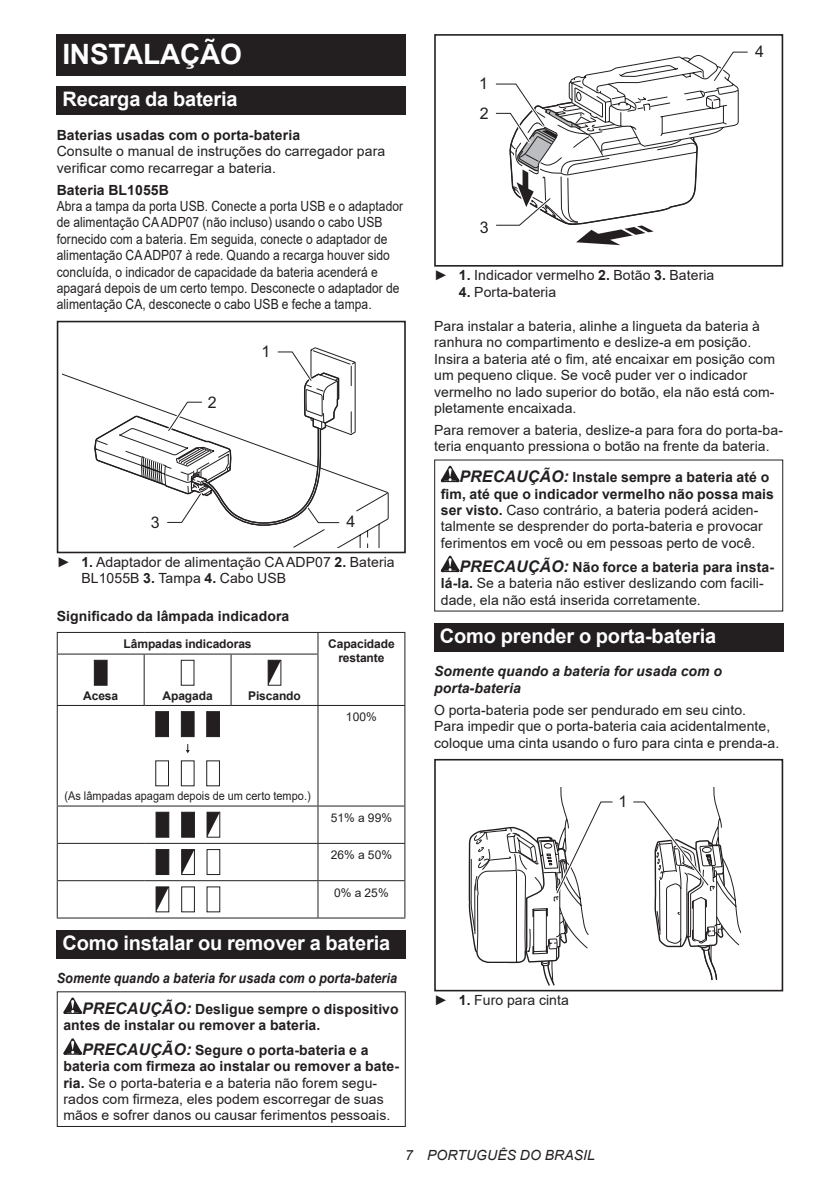
<style>
.page{position:relative;width:840px;height:1191px;background:#fff}
.page>*{position:absolute;margin:0;border:0;box-sizing:border-box;transform-origin:0 0}
.t1{font:700 28px "Arial";letter-spacing:-.01em;color:#fff}
.t2{font:700 20px "Arial";letter-spacing:-.01em;color:#fff}
.t3{font:16px/29.2px "Arial";color:#231f20}
.t4{font:14px/16.4px "Arial";letter-spacing:.005em;color:#231f20}
.t5{font:14px/16.4px "Arial";letter-spacing:.005em;color:#231f20;scale:.86 1}
.t6{font:700 14px/24.4px "Arial";letter-spacing:.005em;color:#231f20}
.t7{font:italic 700 14px/30.6px "Arial";letter-spacing:.005em;color:#231f20;text-align:right;scale:.9 1}
.t8{font:italic 700 14px/16.4px "Arial";letter-spacing:.005em;color:#231f20}
.t9{font:italic 14px "Arial";letter-spacing:.005em;color:#231f20}
.t10{font:700 12px/14px "Arial";letter-spacing:-.01em;color:#231f20;text-align:center}
.t11{font:12px "Arial";letter-spacing:.005em;color:#231f20;scale:.91 1}
.t12{font:12px "Arial";letter-spacing:.005em;color:#231f20}
.s1{font-weight:700}
.s2{font-size:16px}
.s3{font-style:normal}
.s4{font-style:italic;font-size:16px}
.s5{font-weight:700;font-style:italic;font-size:16px}
</style>
<div class="page">
<div style="left:57px;top:34px;width:348px;height:41px;background:#231f20"></div>
<div style="left:57px;top:86px;width:348px;height:29px;background:#231f20"></div>
<svg style="left:62px;top:347px;width:326px;height:200px"></svg>
<div style="left:57px;top:525px;width:73px;height:28px;background:#fff"></div>
<div style="left:57px;top:321px;width:348px;height:232px;border:2px solid #231f20"></div>
<svg style="left:93px;top:349px;width:248px;height:178px"></svg>
<hr style="left:57px;top:632px;width:87px;height:1px;background:#231f20">
<svg style="left:57px;top:633px;width:1px;height:20px"></svg>
<hr style="left:144px;top:632px;width:87px;height:1px;background:#231f20">
<hr style="left:231px;top:632px;width:87px;height:1px;background:#231f20">
<hr style="left:318px;top:632px;width:87px;height:1px;background:#231f20">
<svg style="left:317px;top:633px;width:1px;height:20px"></svg>
<svg style="left:404px;top:633px;width:1px;height:21px"></svg>
<hr style="left:57px;top:653px;width:87px;height:1px;background:#231f20">
<hr style="left:57px;top:654px;width:1px;height:51px;background:#231f20">
<hr style="left:144px;top:653px;width:87px;height:1px;background:#231f20">
<hr style="left:144px;top:654px;width:1px;height:51px;background:#231f20">
<hr style="left:231px;top:653px;width:87px;height:1px;background:#231f20">
<hr style="left:230px;top:654px;width:1px;height:51px;background:#231f20">
<hr style="left:317px;top:654px;width:1px;height:51px;background:#231f20">
<hr style="left:404px;top:654px;width:1px;height:51px;background:#231f20">
<hr style="left:57px;top:705px;width:87px;height:1px;background:#231f20">
<hr style="left:57px;top:706px;width:1px;height:99px;background:#231f20">
<hr style="left:144px;top:705px;width:87px;height:1px;background:#231f20">
<hr style="left:231px;top:705px;width:87px;height:1px;background:#231f20">
<hr style="left:318px;top:705px;width:87px;height:1px;background:#231f20">
<hr style="left:317px;top:706px;width:1px;height:99px;background:#231f20">
<hr style="left:404px;top:706px;width:1px;height:99px;background:#231f20">
<hr style="left:57px;top:805px;width:87px;height:1px;background:#231f20">
<hr style="left:57px;top:806px;width:1px;height:37px;background:#231f20">
<hr style="left:144px;top:805px;width:87px;height:1px;background:#231f20">
<hr style="left:231px;top:805px;width:87px;height:1px;background:#231f20">
<hr style="left:318px;top:805px;width:87px;height:1px;background:#231f20">
<hr style="left:317px;top:806px;width:1px;height:37px;background:#231f20">
<hr style="left:404px;top:806px;width:1px;height:37px;background:#231f20">
<hr style="left:57px;top:843px;width:87px;height:1px;background:#231f20">
<hr style="left:57px;top:844px;width:1px;height:36px;background:#231f20">
<hr style="left:144px;top:843px;width:87px;height:1px;background:#231f20">
<hr style="left:231px;top:843px;width:87px;height:1px;background:#231f20">
<hr style="left:318px;top:843px;width:87px;height:1px;background:#231f20">
<hr style="left:317px;top:844px;width:1px;height:36px;background:#231f20">
<hr style="left:404px;top:844px;width:1px;height:36px;background:#231f20">
<hr style="left:57px;top:880px;width:87px;height:1px;background:#231f20">
<hr style="left:57px;top:881px;width:1px;height:36px;background:#231f20">
<hr style="left:144px;top:880px;width:87px;height:1px;background:#231f20">
<hr style="left:231px;top:880px;width:87px;height:1px;background:#231f20">
<hr style="left:318px;top:880px;width:87px;height:1px;background:#231f20">
<hr style="left:317px;top:881px;width:1px;height:36px;background:#231f20">
<hr style="left:404px;top:881px;width:1px;height:36px;background:#231f20">
<hr style="left:57px;top:917px;width:87px;height:1px;background:#231f20">
<hr style="left:144px;top:917px;width:87px;height:1px;background:#231f20">
<hr style="left:231px;top:917px;width:87px;height:1px;background:#231f20">
<hr style="left:318px;top:917px;width:87px;height:1px;background:#231f20">
<svg style="left:94px;top:660px;width:13px;height:25px"></svg>
<svg style="left:181px;top:660px;width:13px;height:25px"></svg>
<svg style="left:267px;top:660px;width:14px;height:25px"></svg>
<svg style="left:155px;top:711px;width:14px;height:26px"></svg>
<svg style="left:180px;top:711px;width:40px;height:42px"></svg>
<svg style="left:155px;top:760px;width:65px;height:26px"></svg>
<svg style="left:155px;top:811px;width:15px;height:26px"></svg>
<svg style="left:181px;top:811px;width:40px;height:26px"></svg>
<svg style="left:155px;top:849px;width:66px;height:26px"></svg>
<svg style="left:155px;top:886px;width:66px;height:26px"></svg>
<div style="left:57px;top:930px;width:348px;height:28px;background:#231f20"></div>
<svg style="left:63px;top:997px;width:19px;height:17px"></svg>
<svg style="left:63px;top:1038px;width:19px;height:16px"></svg>
<div style="left:57px;top:991px;width:348px;height:136px;border:1px solid #231f20"></div>
<div style="left:434px;top:34px;width:348px;height:233px;border:2px solid #231f20"></div>
<svg style="left:493px;top:51px;width:257px;height:216px"></svg>
<svg style="left:440px;top:466px;width:19px;height:16px"></svg>
<svg style="left:440px;top:556px;width:19px;height:16px"></svg>
<div style="left:434px;top:623px;width:348px;height:28px;background:#231f20"></div>
<div style="left:434px;top:759px;width:348px;height:232px;border:2px solid #231f20"></div>
<svg style="left:468px;top:788px;width:147px;height:203px"></svg>
<svg style="left:633px;top:788px;width:107px;height:193px"></svg>
<h1 class="t1" style="left:62px;top:34px;width:181px">INSTALAÇÃO</h1>
<h2 class="t2" style="left:62px;top:85px;width:177px">Recarga da bateria</h2>
<p class="t6" style="left:57px;top:123px;width:245px">Baterias usadas com o porta-bateria</p>
<p class="t4" style="left:57px;top:143px;width:330px">Consulte o manual de instruções do carregador para verificar como recarregar a bateria.</p>
<p class="t6" style="left:57px;top:178px;width:114px">Bateria BL1055B</p>
<p class="t5" style="left:57px;top:198px;width:404px">Abra a tampa da porta USB. Conecte a porta USB e o adaptador de alimentação CA ADP07 (não incluso) usando o cabo USB fornecido com a bateria. Em seguida, conecte o adaptador de alimentação CA ADP07 à rede. Quando a recarga houver sido concluída, o indicador de capacidade da bateria acenderá e apagará depois de um certo tempo. Desconecte o adaptador de alimentação CA, desconecte o cabo USB e feche a tampa.</p>
<p class="t3" style="left:261px;top:337px;width:10px">1</p>
<p class="t3" style="left:208px;top:388px;width:10px">2</p>
<p class="t3" style="left:151px;top:507px;width:10px">3</p>
<p class="t3" style="left:346px;top:507px;width:10px">4</p>
<p class="t4" style="left:81px;top:553px;width:314px;text-indent:-25px">► <span class="s1">1.</span> Adaptador de alimentação CA ADP07 <span class="s1">2.</span> Bateria<br>BL1055B <span class="s1">3.</span> Tampa <span class="s1">4.</span> Cabo USB</p>
<p class="t6" style="left:57px;top:603px;width:234px">Significado da lâmpada indicadora</p>
<p class="t10" style="left:124px;top:637px;width:129px">Lâmpadas indicadoras</p>
<p class="t10" style="left:328px;top:637px;width:68px">Capacidade restante</p>
<p class="t10" style="left:83px;top:688px;width:36px">Acesa</p>
<p class="t10" style="left:162px;top:688px;width:52px">Apagada</p>
<p class="t10" style="left:248px;top:688px;width:54px">Piscando</p>
<p class="t11" style="left:64px;top:788px;width:272px">(As lâmpadas apagam depois de um certo tempo.)</p>
<p class="t12" style="left:346px;top:709px;width:32px">100%</p>
<p class="t12" style="left:330px;top:809px;width:63px">51% a 99%</p>
<p class="t12" style="left:330px;top:847px;width:63px">26% a 50%</p>
<p class="t12" style="left:334px;top:884px;width:56px">0% a 25%</p>
<h2 class="t2" style="left:62px;top:928px;width:329px">Como instalar ou remover a bateria</h2>
<p class="t7" style="left:57px;top:963px;width:381px">Somente quando a bateria for usada com o porta-bateria<br><span class="s2">PRECAUÇÃO:</span> <span class="s3">Desligue sempre o dispositivo</span></p>
<p class="t6" style="left:82px;top:1013px;width:288px;text-indent:-19px">antes de instalar ou remover a bateria.<br><span class="s4">PRECAUÇÃO:</span> Segure o porta-bateria e a</p>
<p class="t4" style="left:63px;top:1058px;width:337px"><span class="s1">bateria com firmeza ao instalar ou remover a bate&shy;ria.</span> Se o porta-bateria e a bateria não forem segu&shy;rados com firmeza, eles podem escorregar de suas mãos e sofrer danos ou causar ferimentos pessoais.</p>
<p class="t3" style="left:479px;top:69px;width:11px">1<br>2</p>
<p class="t3" style="left:479px;top:212px;width:10px">3</p>
<p class="t3" style="left:754px;top:37px;width:10px">4</p>
<p class="t4" style="left:434px;top:267px;width:281px">► <span class="s1">1.</span> Indicador vermelho <span class="s1">2.</span> Botão <span class="s1">3.</span> Bateria</p>
<p class="t4" style="left:458px;top:283px;width:99px"><span class="s1">4.</span> Porta-bateria</p>
<p class="t4" style="left:434px;top:318px;width:342px">Para instalar a bateria, alinhe a lingueta da bateria à ranhura no compartimento e deslize-a em posição.<br>Insira a bateria até o fim, até encaixar em posição com um pequeno clique. Se você puder ver o indicador vermelho no lado superior do botão, ela não está com&shy;pletamente encaixada.</p>
<p class="t4" style="left:434px;top:422px;width:350px">Para remover a bateria, deslize-a para fora do porta-ba&shy;teria enquanto pressiona o botão na frente da bateria.</p>
<p class="t4" style="left:440px;top:469px;width:334px;text-indent:19px"><span class="s5">PRECAUÇÃO:</span> <span class="s1">Instale sempre a bateria até o fim, até que o indicador vermelho não possa mais ser visto.</span> Caso contrário, a bateria poderá aciden&shy;talmente se desprender do porta-bateria e provocar ferimentos em você ou em pessoas perto de você.</p>
<p class="t4" style="left:440px;top:559px;width:334px;text-indent:19px"><span class="s5">PRECAUÇÃO:</span> <span class="s1">Não force a bateria para insta&shy;lá-la.</span> Se a bateria não estiver deslizando com facili&shy;dade, ela não está inserida corretamente.</p>
<h2 class="t2" style="left:439px;top:622px;width:278px">Como prender o porta-bateria</h2>
<p class="t8" style="left:434px;top:663px;width:289px">Somente quando a bateria for usada com o porta-bateria</p>
<p class="t4" style="left:434px;top:701px;width:346px">O porta-bateria pode ser pendurado em seu cinto.<br>Para impedir que o porta-bateria caia acidentalmente, coloque uma cinta usando o furo para cinta e prenda-a.</p>
<p class="t3" style="left:618px;top:787px;width:10px">1</p>
<p class="t4" style="left:434px;top:991px;width:136px">► <span class="s1">1.</span> Furo para cinta</p>
<p class="t9" style="left:405px;top:1146px;width:191px">7 PORTUGUÊS DO BRASIL</p>
</div>
